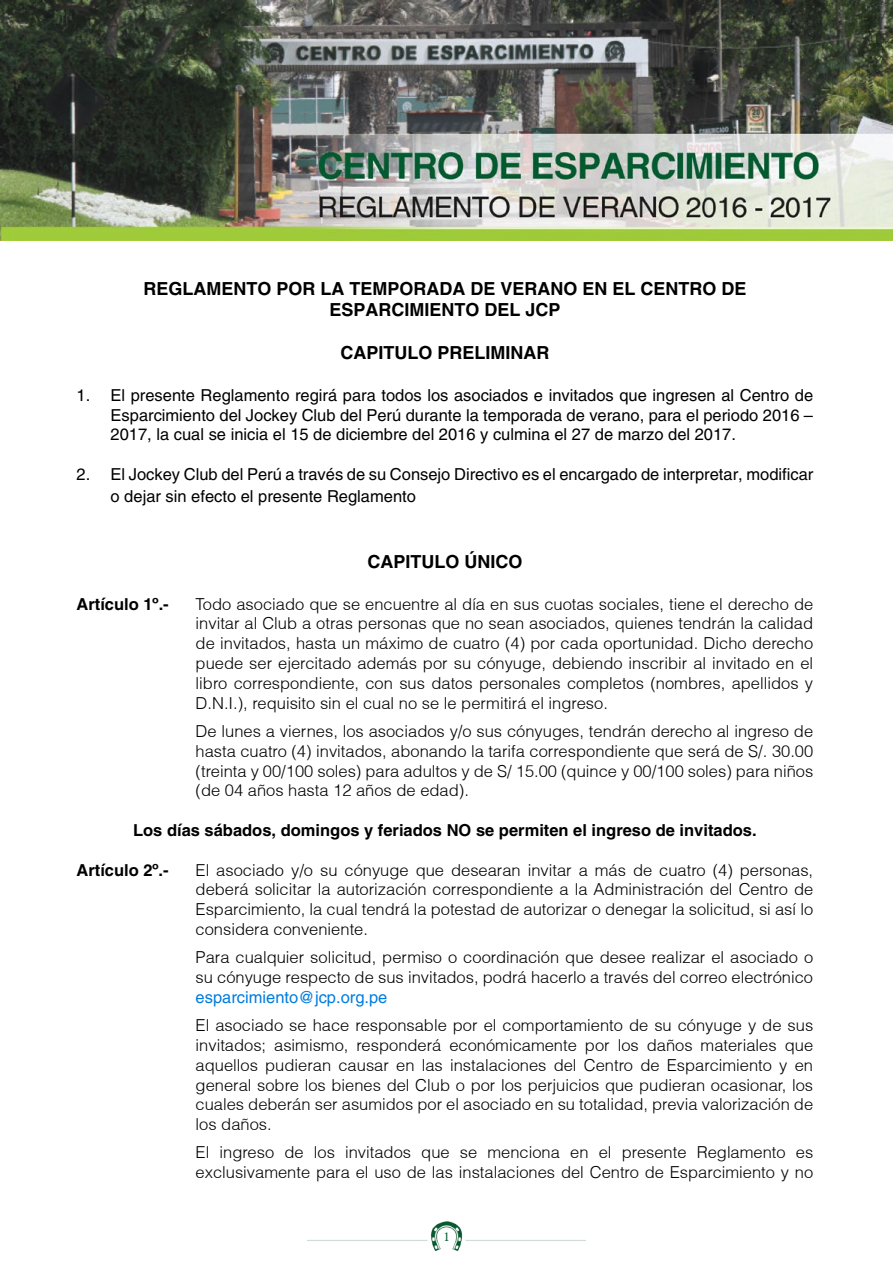
<style>
.page{position:relative;width:893px;height:1263px;background:#fff}
.page>*{position:absolute;margin:0;border:0;box-sizing:border-box;transform-origin:0 0}
.t1{font:700 18px/21.6px "Helvetica";color:#000;text-align:center}
.t2{font:300 16.5px/19.8px "Helvetica";color:#000;text-align:justify}
.t3{font:16.5px/19.8px "Helvetica";color:#000;text-align:justify}
.t4{font:300 16.5px/19.8px "Helvetica";color:#010202}
.t5{font:700 16.5px "Helvetica";color:#000}
.t6{font:16.5px "Helvetica";color:#007cdf}
.t7{font:13.5px "Minion Pro";color:#005c30}
.s1{color:#010202}
</style>
<div class="page">
<img style="left:0;top:0;width:893px;height:241px">
<img style="left:308px;top:1221px;width:277px;height:30px">
<p class="t1" style="left:143px;top:277px;width:605px">REGLAMENTO POR LA TEMPORADA DE VERANO EN EL CENTRO DE<br>ESPARCIMIENTO DEL JCP</p>
<p class="t1" style="left:340px;top:342px;width:210px">CAPITULO PRELIMINAR</p>
<p class="t3" style="left:111px;top:385px;width:704px;text-indent:-34px">1. El presente Reglamento regirá para todos los asociados e invitados que ingresen al Centro de Esparcimiento del Jockey Club del Perú durante la temporada de verano, para el periodo 2016 – 2017, la cual se inicia el 15 de diciembre del 2016 y culmina el 27 de marzo del 2017.</p>
<p class="t3" style="left:111px;top:463px;width:704px;line-height:21.6px;text-indent:-34px">2. El Jockey Club del Perú a través de su Consejo Directivo es el encargado de interpretar, modificar o dejar sin efecto el presente Reglamento</p>
<p class="t1" style="left:367px;top:551px;width:156px">CAPITULO ÚNICO</p>
<p class="t5" style="left:77px;top:594px;width:94px">Artículo 1º.-</p>
<p class="t2" style="left:196px;top:594px;width:619px">Todo asociado que se encuentre al día en sus cuotas sociales, tiene el derecho de invitar al Club a otras personas que no sean asociados, quienes tendrán la calidad de invitados, hasta un máximo de cuatro (4) por cada oportunidad. Dicho derecho puede ser ejercitado además por su cónyuge, debiendo inscribir al invitado en el libro correspondiente, con sus datos personales completos (nombres, apellidos y D.N.I.), requisito sin el cual no se le permitirá el ingreso.</p>
<p class="t2" style="left:196px;top:721px;width:619px">De lunes a viernes, los asociados y/o sus cónyuges, tendrán derecho al ingreso de hasta cuatro (4) invitados, abonando la tarifa correspondiente que será de S/. 30.00 (treinta y 00/100 soles) para adultos y de S/ 15.00 (quince y 00/100 soles) para niños (de 04 años hasta 12 años de edad).</p>
<p class="t5" style="left:133px;top:820px;width:625px">Los días sábados, domingos y feriados NO se permiten el ingreso de invitados.</p>
<p class="t5" style="left:77px;top:860px;width:94px">Artículo 2º.-</p>
<p class="t2" style="left:196px;top:860px;width:619px">El asociado y/o su cónyuge que desearan invitar a más de cuatro (4) personas, deberá solicitar la autorización correspondiente a la Administración del Centro de Esparcimiento, la cual tendrá la potestad de autorizar o denegar la solicitud, si así lo considera conveniente.</p>
<p class="t2" style="left:196px;top:947px;width:619px">Para cualquier solicitud, permiso o coordinación que desee realizar el asociado o su cónyuge respecto de sus invitados, podrá hacerlo a través del correo electrónico</p>
<p class="t6" style="left:196px;top:987px;width:193px">esparcimiento@jcp.org.pe</p>
<p class="t2" style="left:196px;top:1015px;width:619px">El asociado se hace responsable por el comportamiento de su cónyuge y de sus invitados; asimismo, responderá económicamente por los daños materiales que aquellos pudieran causar en las instalaciones del Centro de Esparcimiento y en general sobre los bienes del Club o por los perjuicios que <span class="s1">pudieran ocasionar, los cuales deberán ser asumidos por el asociado en su totalidad, previa valorización de los daños.</span></p>
<p class="t4" style="left:196px;top:1142px;width:619px">El ingreso de los invitados que se menciona en el presente Reglamento es exclusivamente para el uso de las instalaciones del Centro de Esparcimiento y no</p>
<p class="t7" style="left:443px;top:1227px;width:8px">1</p>
</div>
